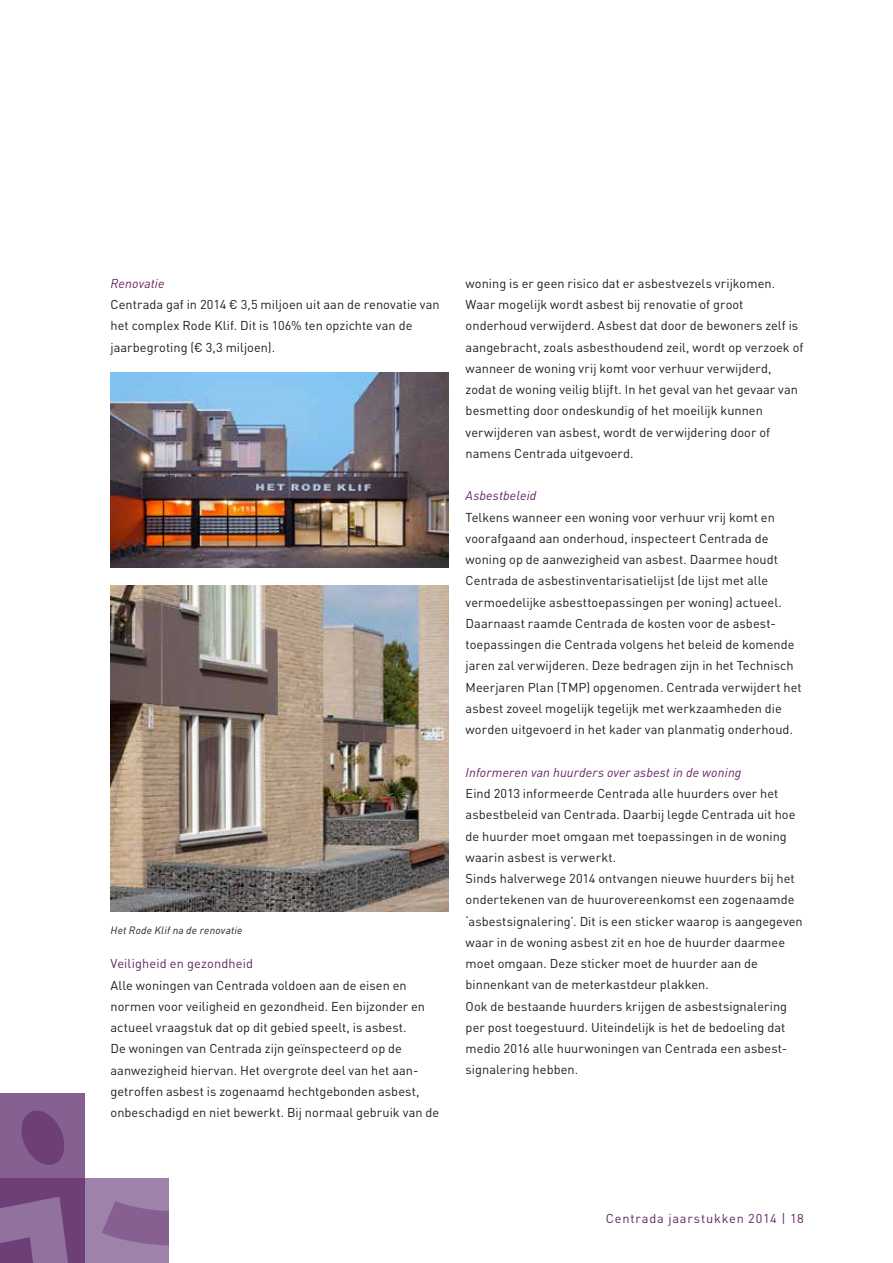
<style>
.page{position:relative;width:893px;height:1263px;background:#fff}
.page>*{position:absolute;margin:0;border:0;box-sizing:border-box;transform-origin:0 0}
.t1{font:12.75px/21.3px "DIN Pro";letter-spacing:.005em;color:#1d1d1b}
.t2{font:italic 12.75px "DIN";letter-spacing:.01em;color:#622263}
.t3{font:12.75px "DIN";letter-spacing:.06em;color:#622263}
.t4{font:12.75px "DIN";letter-spacing:.03em;color:#622263}
.t5{font:italic 10.5px "DIN";letter-spacing:.02em;color:#1d1d1b}
</style>
<div class="page">
<img style="left:85px;top:1178px;width:84px;height:85px">
<img style="left:0;top:1093px;width:88px;height:88px">
<img style="left:0;top:1181px;width:85px;height:82px">
<img style="left:111px;top:373px;width:338px;height:194px">
<img style="left:111px;top:585px;width:338px;height:326px">
<p class="t2" style="left:111px;top:275px;width:56px">Renovatie</p>
<p class="t1" style="left:111px;top:293px;width:331px">Centrada gaf in 2014 € 3,5 miljoen uit aan de renovatie van het complex Rode Klif. Dit is 106% ten opzichte van de jaarbegroting (€ 3,3 miljoen).</p>
<p class="t5" style="left:111px;top:924px;width:134px">Het Rode Klif na de renovatie</p>
<p class="t4" style="left:111px;top:956px;width:144px">Veiligheid en gezondheid</p>
<p class="t1" style="left:111px;top:974px;width:330px">Alle woningen van Centrada voldoen aan de eisen en normen voor veiligheid en gezondheid. Een bijzonder en actueel vraagstuk dat op dit gebied speelt, is asbest.<br>De woningen van Centrada zijn geïnspecteerd op de aanwezigheid hiervan. Het overgrote deel van het aan&shy;getroffen asbest is zogenaamd hechtgebonden asbest, onbeschadigd en niet bewerkt. Bij normaal gebruik van de</p>
<p class="t1" style="left:466px;top:272px;width:339px">woning is er geen risico dat er asbestvezels vrijkomen.<br>Waar mogelijk wordt asbest bij renovatie of groot onderhoud verwijderd. Asbest dat door de bewoners zelf is aangebracht, zoals asbesthoudend zeil, wordt op verzoek of wanneer de woning vrij komt voor verhuur verwijderd, zodat de woning veilig blijft. In het geval van het gevaar van besmetting door ondeskundig of het moeilijk kunnen verwijderen van asbest, wordt de verwijdering door of namens Centrada uitgevoerd.</p>
<p class="t2" style="left:466px;top:488px;width:72px">Asbestbeleid</p>
<p class="t1" style="left:466px;top:506px;width:338px">Telkens wanneer een woning voor verhuur vrij komt en voorafgaand aan onderhoud, inspecteert Centrada de woning op de aanwezigheid van asbest. Daarmee houdt Centrada de asbestinventarisatielijst (de lijst met alle vermoedelijke asbesttoepassingen per woning) actueel.<br>Daarnaast raamde Centrada de kosten voor de asbest&shy;toepassingen die Centrada volgens het beleid de komende jaren zal verwijderen. Deze bedragen zijn in het Technisch Meerjaren Plan (TMP) opgenomen. Centrada verwijdert het asbest zoveel mogelijk tegelijk met werkzaamheden die worden uitgevoerd in het kader van planmatig onderhoud.</p>
<p class="t2" style="left:466px;top:764px;width:277px">Informeren van huurders over asbest in de woning</p>
<p class="t1" style="left:466px;top:782px;width:339px">Eind 2013 informeerde Centrada alle huurders over het asbestbeleid van Centrada. Daarbij legde Centrada uit hoe de huurder moet omgaan met toepassingen in de woning waarin asbest is verwerkt.<br>Sinds halverwege 2014 ontvangen nieuwe huurders bij het ondertekenen van de huurovereenkomst een zogenaamde ‘asbestsignalering’. Dit is een sticker waarop is aangegeven waar in de woning asbest zit en hoe de huurder daarmee moet omgaan. Deze sticker moet de huurder aan de binnenkant van de meterkastdeur plakken.<br>Ook de bestaande huurders krijgen de asbestsignalering per post toegestuurd. Uiteindelijk is het de bedoeling dat medio 2016 alle huurwoningen van Centrada een asbest&shy;signalering hebben.</p>
<p class="t3" style="left:606px;top:1211px;width:199px">Centrada jaarstukken 2014 | 18</p>
</div>
